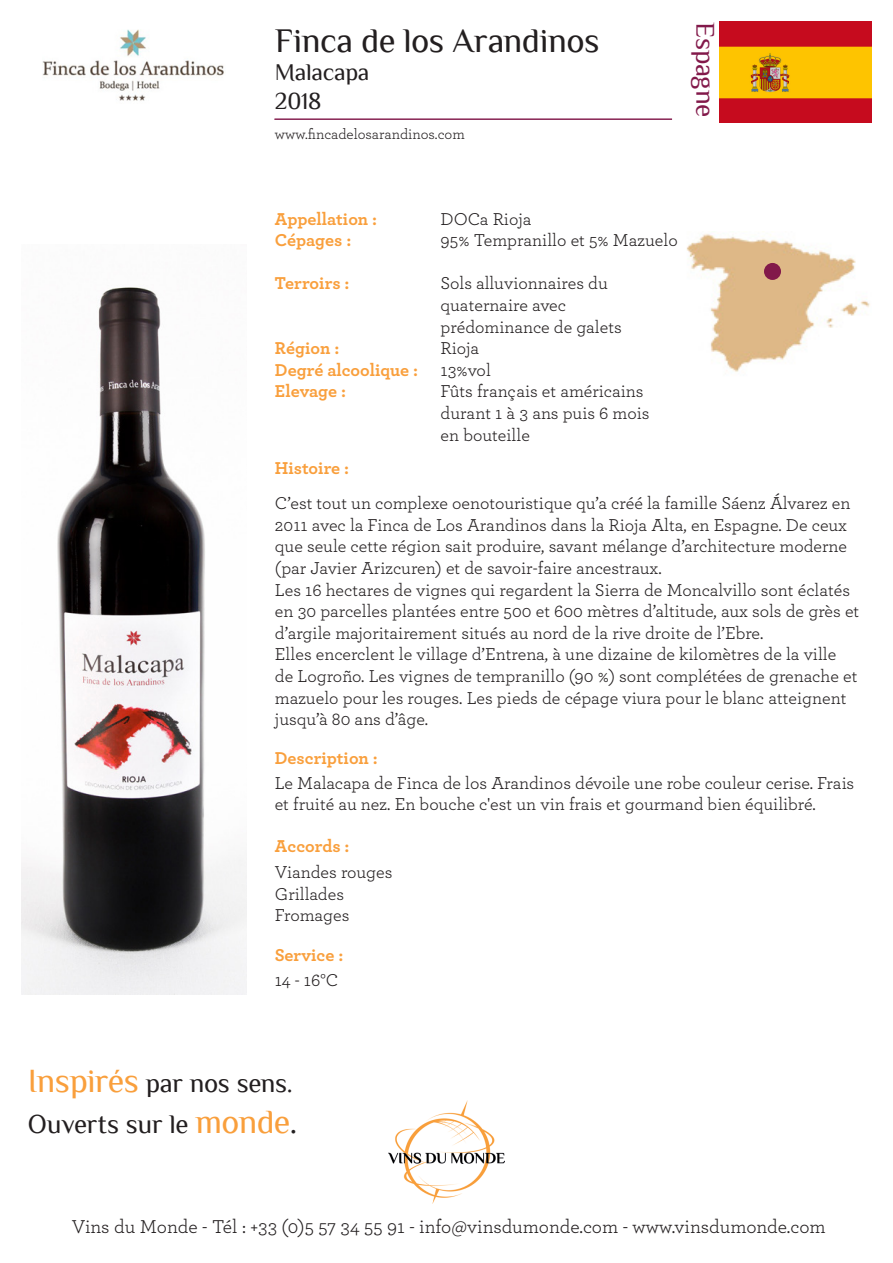
<style>
.page{position:relative;width:893px;height:1263px;background:#fff}
.page>*{position:absolute;margin:0;border:0;box-sizing:border-box;transform-origin:0 0}
.t1{font:34.5px "Philosopher";letter-spacing:-.015em;color:#231f20}
.t2{font:27px "Philosopher";letter-spacing:-.01em;color:#82194a}
.t3{font:26.85px/40.7px "Philosopher";letter-spacing:-.015em;color:#231f20}
.t4{font:24px "Philosopher";letter-spacing:-.015em;color:#231f20}
.t5{font:19.5px "Archer";color:#231f20}
.t6{font:18px/21.6px "Archer";color:#231f20}
.t7{font:700 18px/21.6px "Archer";color:#f99f3c}
.t8{font:15px "Archer";color:#231f20}
.s1{font-size:33.9px;color:#f99f3c}
.s2{font-size:33.9px}
</style>
<div class="page">
<img style="left:388px;top:1101px;width:117px;height:102px">
<img style="left:21px;top:287px;width:225px;height:707px">
<img style="left:686px;top:234px;width:184px;height:138px">
<hr style="left:274px;top:119px;width:398px;height:1px;background:#82194a">
<img style="left:719px;top:22px;width:152px;height:101px">
<img style="left:42px;top:30px;width:182px;height:71px">
<div style="left:764px;top:263px;width:17px;height:17px;background:#82194a;border-radius:50%"></div>
<p class="t1" style="left:275px;top:22px;width:326px">Finca de los Arandinos</p>
<p class="t4" style="left:275px;top:60px;width:96px">Malacapa</p>
<p class="t4" style="left:275px;top:89px;width:48px">2018</p>
<p class="t8" style="left:275px;top:124px;width:191px">www.fincadelosarandinos.com</p>
<p class="t2" style="left:720px;top:22px;width:97px;rotate:90deg">Espagne</p>
<p class="t7" style="left:275px;top:207px;width:104px">Appellation :<br>Cépages :</p>
<p class="t7" style="left:275px;top:271px;width:76px">Terroirs :</p>
<p class="t7" style="left:275px;top:336px;width:66px">Région :</p>
<p class="t7" style="left:275px;top:358px;width:145px">Degré alcoolique :</p>
<p class="t7" style="left:275px;top:379px;width:73px">Elevage :</p>
<p class="t7" style="left:275px;top:456px;width:76px">Histoire :</p>
<p class="t6" style="left:441px;top:207px;width:92px">DOCa Rioja</p>
<p class="t6" style="left:441px;top:229px;width:239px">95% Tempranillo et 5% Mazuelo</p>
<p class="t6" style="left:441px;top:272px;width:169px">Sols alluvionnaires du</p>
<p class="t6" style="left:441px;top:293px;width:127px">quaternaire avec</p>
<p class="t6" style="left:441px;top:315px;width:183px">prédominance de galets</p>
<p class="t6" style="left:441px;top:337px;width:40px">Rioja</p>
<p class="t6" style="left:441px;top:358px;width:52px">13%vol</p>
<p class="t6" style="left:441px;top:380px;width:204px">Fûts français et américains</p>
<p class="t6" style="left:441px;top:401px;width:210px">durant 1 à 3 ans puis 6 mois</p>
<p class="t6" style="left:441px;top:423px;width:91px">en bouteille</p>
<p class="t6" style="left:275px;top:491px;width:577px">C’est tout un complexe oenotouristique qu’a créé la famille Sáenz Álvarez en 2011 avec la Finca de Los Arandinos dans la Rioja Alta, en Espagne. De ceux que seule cette région sait produire, savant mélange d’architecture moderne (par Javier Arizcuren) et de savoir-faire ancestraux.</p>
<p class="t6" style="left:275px;top:578px;width:586px">Les 16 hectares de vignes qui regardent la Sierra de Moncalvillo sont éclatés en 30 parcelles plantées entre 500 et 600 mètres d’altitude, aux sols de grès et d’argile majoritairement situés au nord de la rive droite de l’Ebre.</p>
<p class="t6" style="left:275px;top:643px;width:584px">Elles encerclent le village d’Entrena, à une dizaine de kilomètres de la ville de Logroño. Les vignes de tempranillo (90 %) sont complétées de grenache et mazuelo pour les rouges. Les pieds de cépage viura pour le blanc atteignent jusqu’à 80 ans d’âge.</p>
<p class="t7" style="left:275px;top:746px;width:105px">Description :</p>
<p class="t6" style="left:275px;top:771px;width:581px">Le Malacapa de Finca de los Arandinos dévoile une robe couleur cerise. Frais et fruité au nez. En bouche c'est un vin frais et gourmand bien équilibré.</p>
<p class="t7" style="left:275px;top:834px;width:76px">Accords :</p>
<p class="t6" style="left:275px;top:860px;width:119px">Viandes rouges</p>
<p class="t6" style="left:275px;top:882px;width:71px">Grillades</p>
<p class="t6" style="left:275px;top:903px;width:76px">Fromages</p>
<p class="t7" style="left:275px;top:943px;width:70px">Service :</p>
<p class="t6" style="left:275px;top:968px;width:65px">14 - 16°C</p>
<h3 class="t3" style="left:28px;top:1063px;width:271px"><span class="s1">Inspirés</span> par nos sens.<br>Ouverts sur le <span class="s1">monde</span><span class="s2">.</span></h3>
<p class="t5" style="left:72px;top:1213px;width:755px">Vins du Monde - Tél : +33 (0)5 57 34 55 91 - info@vinsdumonde.com - www.vinsdumonde.com</p>
</div>
